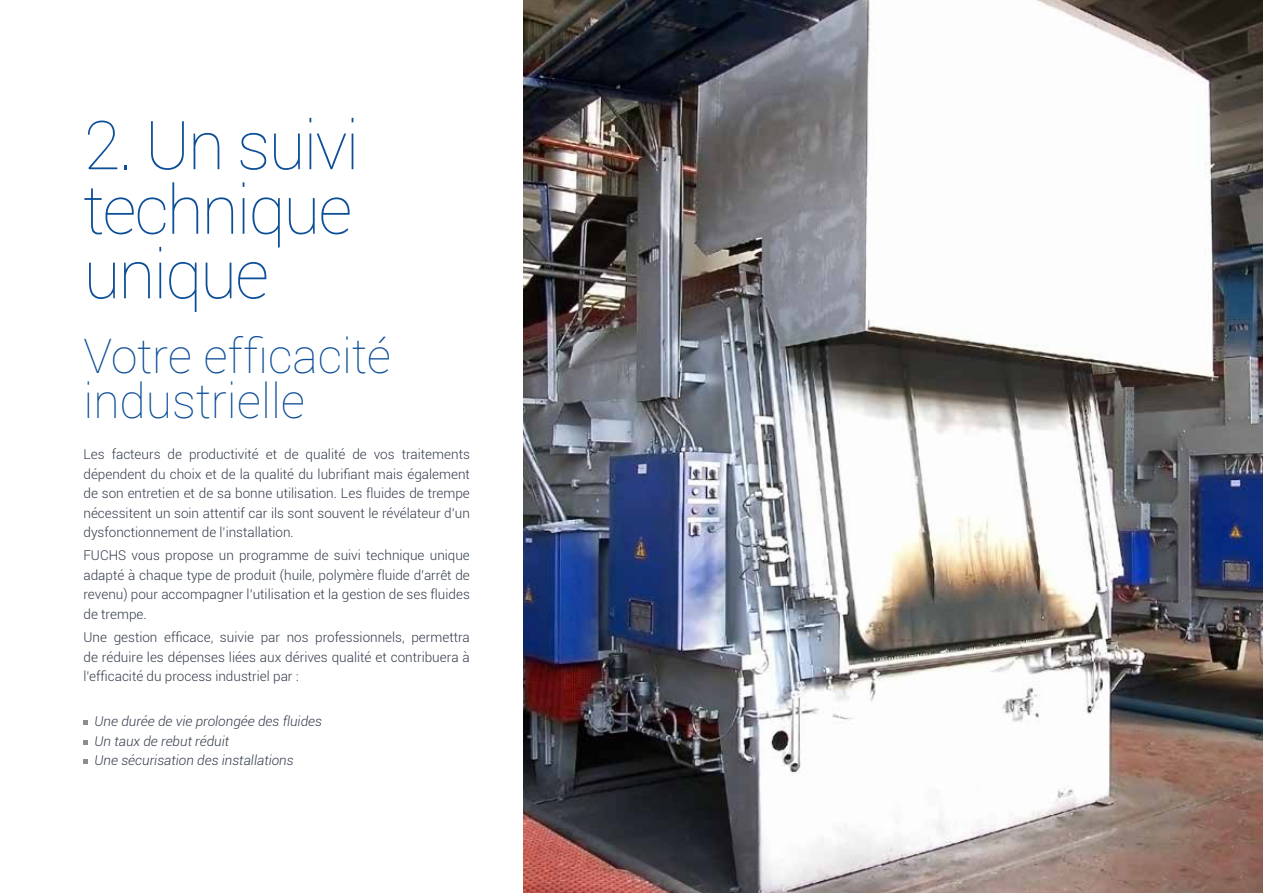
<style>
.page{position:relative;width:1263px;height:893px;background:#fff}
.page>*{position:absolute;margin:0;border:0;box-sizing:border-box;transform-origin:0 0}
.t1{font:100 67.5px/64.5px "Roboto";letter-spacing:-.03em;color:#0d4e98;text-align:justify}
.t2{font:100 48px/45px "Roboto";color:#0d4e98}
.t3{font:300 13.5px/19.5px "Roboto";color:#313a4a;text-align:justify}
.t4{font:italic 300 13.5px/19.5px "Roboto";color:#313a4a}
</style>
<div class="page">
<img style="left:523px;top:0;width:740px;height:893px">
<svg style="left:84px;top:720px;width:4px;height:5px"></svg>
<svg style="left:84px;top:740px;width:4px;height:4px"></svg>
<svg style="left:84px;top:759px;width:4px;height:5px"></svg>
<h1 class="t1" style="left:84px;top:111px;width:277px">2. Un suivi technique unique</h1>
<h2 class="t2" style="left:84px;top:332px;width:309px">Votre efficacité industrielle</h2>
<p class="t3" style="left:84px;top:444px;width:388px">Les facteurs de productivité et de qualité de vos traitements dépendent du choix et de la qualité du lubrifiant mais également de son entretien et de sa bonne utilisation. Les fluides de trempe nécessitent un soin attentif car ils sont souvent le révélateur d’un dysfonctionnement de l’installation.</p>
<p class="t3" style="left:84px;top:545px;width:388px">FUCHS vous propose un programme de suivi technique unique adapté à chaque type de produit (huile, polymère fluide d’arrêt de revenu) pour accompagner l’utilisation et la gestion de ses fluides de trempe.</p>
<p class="t3" style="left:84px;top:627px;width:388px">Une gestion efficace, suivie par nos professionnels, permettra de réduire les dépenses liées aux dérives qualité et contribuera à l’efficacité du process industriel par :</p>
<p class="t4" style="left:95px;top:711px;width:229px">Une durée de vie prolongée des fluides<br>Un taux de rebut réduit<br>Une sécurisation des installations</p>
</div>
